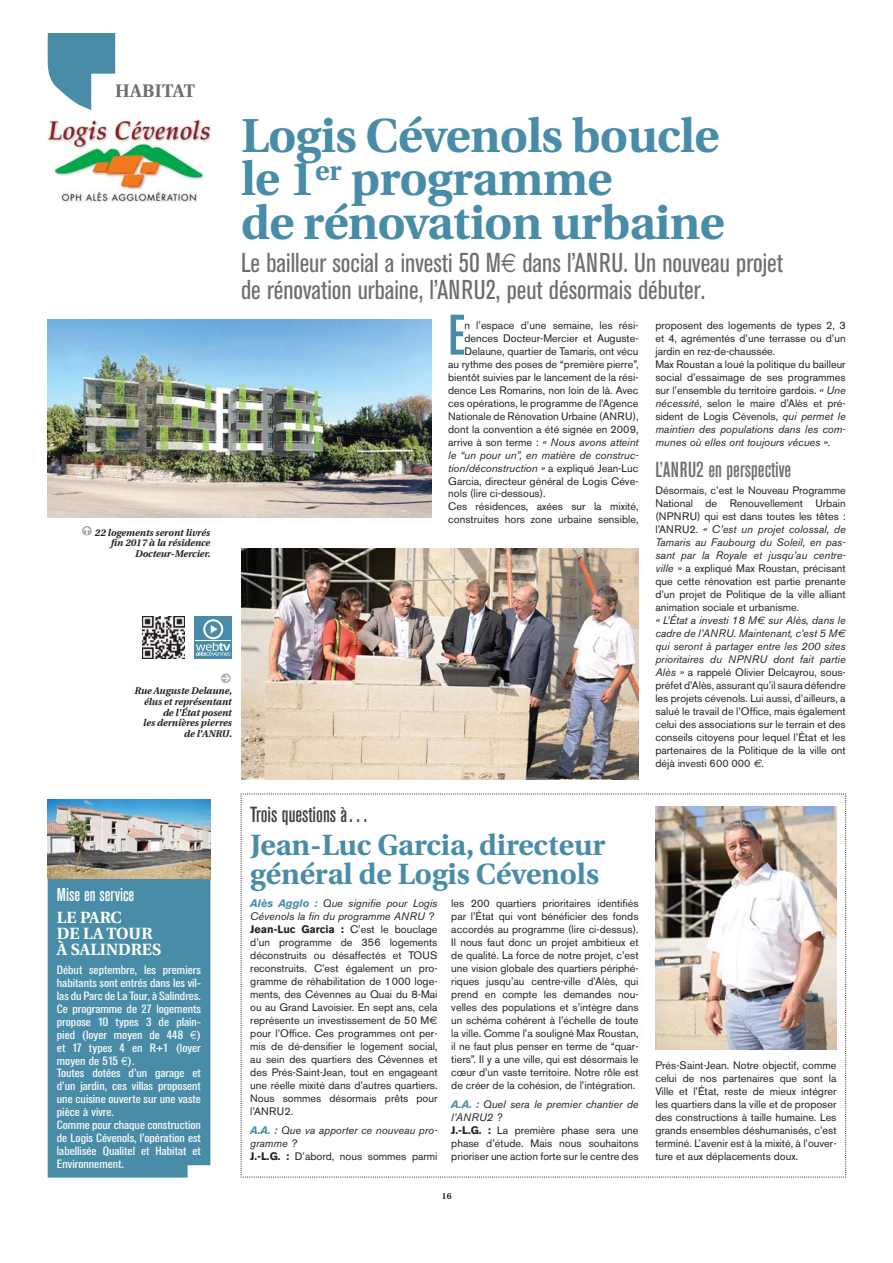
<style>
.page{position:relative;width:893px;height:1263px;background:#fff}
.page>*{position:absolute;margin:0;border:0;box-sizing:border-box;transform-origin:0 0}
.t1{font:500 condensed 56.55px "Akzidenz Grotesk BE";color:#488ca7}
.t2{font:700 47.55px/43.3px "Utopia";letter-spacing:-.01em;color:#488ca7}
.t3{font:700 29.25px/29.2px "Utopia";color:#488ca7}
.t4{font:condensed 27px/27px "Akzidenz Grotesk BE";color:#6d6e70}
.t5{font:500 condensed 21.6px "Akzidenz Grotesk BE";color:#6d6e70}
.t6{font:500 condensed 21.6px "Akzidenz Grotesk BE";color:#404041}
.t7{font:500 condensed 18.45px "Akzidenz Grotesk BE";color:#fff}
.t8{font:700 18.15px "Utopia";letter-spacing:.015em;color:#6d6e70}
.t9{font:700 16.2px/16.2px "Utopia";color:#fff}
.t10{font:condensed 11.85px/13px "Akzidenz Grotesk BE";color:#fff;scale:1.21 1}
.t11{font:10.8px/13px "Akzidenz Grotesk BE";color:#231f20}
.t12{font:italic 10.8px/13px "Akzidenz Grotesk BE";color:#231f20}
.t13{font:italic 700 9.75px/10.8px "Utopia";color:#231f20;text-align:right}
.t14{font:700 8.7px "Utopia";color:#231f20}
.s1{font-family:"Euro Sans";font-stretch:normal}
.s2{font-style:italic}
.s3{font-family:"Euro Sans";font-style:italic}
.s4{font-style:normal}
.s5{font-weight:700;font-style:italic;color:#488ca7}
.s6{font-weight:700}
.s7{font-family:"Euro Sans"}
.s8{font-weight:700;color:#488ca7}
.s9{font-weight:700;font-style:normal}
</style>
<div class="page">
<svg style="left:240px;top:794px;width:606px;height:384px"></svg>
<svg style="left:48px;top:33px;width:67px;height:77px"></svg>
<img style="left:48px;top:319px;width:383px;height:199px">
<img style="left:241px;top:549px;width:397px;height:231px">
<img style="left:655px;top:806px;width:181px;height:243px">
<svg style="left:82px;top:526px;width:10px;height:10px"></svg>
<svg style="left:221px;top:673px;width:10px;height:10px"></svg>
<img style="left:48px;top:119px;width:162px;height:84px">
<div style="left:48px;top:878px;width:162px;height:300px;background:#488ca7"></div>
<img style="left:48px;top:800px;width:162px;height:78px">
<div style="left:195px;top:616px;width:37px;height:43px;background:#488ca7"></div>
<hr style="left:195px;top:641px;width:36px;height:1px;background:#fff">
<svg style="left:196px;top:619px;width:34px;height:37px"></svg>
<img style="left:142px;top:616px;width:42px;height:43px">
<h3 class="t8" style="left:115px;top:83px;width:81px">HABITAT</h3>
<p class="t13" style="left:95px;top:528px;width:117px">22 logements seront livrés fin 2017 à la résidence<br>Docteur-Mercier.</p>
<p class="t13" style="left:135px;top:686px;width:99px">Rue Auguste Delaune, élus et représentant de l’État posent<br>les dernières pierres de l’ANRU.</p>
<h2 class="t2" style="left:241px;top:118px;width:485px">Logis Cévenols boucle le 1<sup>er</sup> programme<br>de rénovation urbaine</h2>
<h3 class="t4" style="left:241px;top:251px;width:543px">Le bailleur social a investi 50 M<span class="s1">€</span> dans l’ANRU. Un nouveau projet de rénovation urbaine, l’ANRU2, peut désormais débuter.</h3>
<h1 class="t1" style="left:448px;top:315px;width:18px">E</h1>
<p class="t11" style="left:464px;top:320px;width:176px">n l’espace d’une semaine, les rési-</p>
<p class="t11" style="left:655px;top:320px;width:192px">proposent des logements de types 2, 3 et 4, agrémentés d’une terrasse ou d’un jardin en rez-de-chaussée.<br>Max Roustan a loué la politique du bailleur social d’essaimage de ses programmes sur l’ensemble du territoire gardois. <span class="s2">« Une nécessité</span>, selon le maire d’Alès et pré&shy;sident de Logis Cévenols, <span class="s2">qui permet le maintien des populations dans les com&shy;munes où elles ont toujours vécues »</span>.</p>
<h3 class="t5" style="left:655px;top:461px;width:137px">L’ANRU2 en perspective</h3>
<p class="t11" style="left:655px;top:485px;width:192px">Désormais, c’est le Nouveau Programme National de Renouvellement Urbain (NPNRU) qui est dans toutes les têtes : l’ANRU2. <span class="s2">« C’est un projet colossal, de Tamaris au Faubourg du Soleil, en pas&shy;sant par la Royale et jusqu’au centre&shy;ville »</span> a expliqué Max Roustan, précisant que cette rénovation est partie prenante d’un projet de Politique de la ville alliant animation sociale et urbanisme.<br><span class="s2">« L’État a investi 18 M</span><span class="s3">€</span> <span class="s2">sur Alès, dans le cadre de l’ANRU. Maintenant, c’est 5 M</span><span class="s3">€ </span><span class="s2">qui seront à partager entre les 200 sites prioritaires du NPNRU dont fait partie Alès »</span> a rappelé Olivier Delcayrou, sous&shy;préfet d’Alès, assurant qu’il saura défendre les projets cévenols. Lui aussi, d’ailleurs, a salué le travail de l’Office, mais également celui des associations sur le terrain et des conseils citoyens pour lequel l’État et les partenaires de la Politique de la ville ont déjà investi 600 000 <span class="s3">€</span>.</p>
<p class="t11" style="left:464px;top:333px;width:176px">dences Docteur-Mercier et Auguste-</p>
<p class="t11" style="left:464px;top:346px;width:176px">Delaune, quartier de Tamaris, ont vécu</p>
<p class="t11" style="left:448px;top:358px;width:192px">au rythme des poses de “première pierre”,</p>
<p class="t11" style="left:448px;top:371px;width:192px">bientôt suivies par le lancement de la rési-</p>
<p class="t11" style="left:448px;top:384px;width:192px">dence Les Romarins, non loin de là. Avec</p>
<p class="t11" style="left:448px;top:397px;width:192px">ces opérations, le programme de l’Agence</p>
<p class="t11" style="left:448px;top:410px;width:192px">Nationale de Rénovation Urbaine (ANRU),</p>
<p class="t11" style="left:448px;top:423px;width:192px">dont la convention a été signée en 2009,</p>
<p class="t12" style="left:448px;top:436px;width:192px"><span class="s4">arrive à son terme :</span> « Nous avons atteint</p>
<p class="t12" style="left:448px;top:449px;width:192px">le “un pour un”, en matière de construc-</p>
<p class="t12" style="left:448px;top:462px;width:192px">tion/déconstruction » <span class="s4">a expliqué Jean-Luc</span></p>
<p class="t11" style="left:448px;top:475px;width:192px">Garcia, directeur général de Logis Céve-</p>
<p class="t11" style="left:448px;top:488px;width:99px">nols (lire ci-dessous).</p>
<p class="t11" style="left:448px;top:501px;width:192px">Ces résidences, axées sur la mixité,</p>
<p class="t11" style="left:448px;top:514px;width:192px">construites hors zone urbaine sensible,</p>
<h3 class="t7" style="left:57px;top:888px;width:79px">Mise en service</h3>
<h3 class="t9" style="left:57px;top:910px;width:106px">LE PARC<br>DE LA TOUR<br>À SALINDRES</h3>
<p class="t10" style="left:57px;top:964px;width:120px">Début septembre, les premiers habitants sont entrés dans les vil&shy;las du Parc de La Tour, à Salindres.<br>Ce programme de 27 logements propose 10 types 3 de plain&shy;pied (loyer moyen de 448 <span class="s1">€</span>) et 17 types 4 en R+1 (loyer moyen de 515 <span class="s1">€</span>).<br>Toutes dotées d’un garage et d’un jardin, ces villas proposent une cuisine ouverte sur une vaste pièce à vivre.<br>Comme pour chaque construction de Logis Cévenols, l’opération est labellisée Qualitel et Habitat et<br>Environnement.</p>
<h3 class="t6" style="left:250px;top:807px;width:120px">Trois questions à…</h3>
<h3 class="t3" style="left:250px;top:833px;width:356px">Jean-Luc Garcia, directeur général de Logis Cévenols</h3>
<p class="t11" style="left:250px;top:898px;width:189px"><span class="s5">Alès Agglo :</span> <span class="s2">Que signifie pour Logis Cévenols la fin du programme ANRU ?<br></span><span class="s6">Jean-Luc Garcia :</span> C’est le bouclage d’un programme de 356 logements déconstruits ou désaffectés et TOUS reconstruits. C’est également un pro&shy;gramme de réhabilitation de 1000 loge&shy;ments, des Cévennes au Quai du 8-Mai ou au Grand Lavoisier. En sept ans, cela représente un investissement de 50 M<span class="s7">€ </span>pour l’Office. Ces programmes ont per&shy;mis de dé-densifier le logement social, au sein des quartiers des Cévennes et des Prés-Saint-Jean, tout en engageant une réelle mixité dans d’autres quartiers.<br>Nous sommes désormais prêts pour l’ANRU2.</p>
<p class="t12" style="left:250px;top:1125px;width:189px"><span class="s8">A.A. :</span> Que va apporter ce nouveau pro&shy;gramme ?<br><span class="s9">J.-L.G. :</span> <span class="s4">D’abord, nous sommes parmi</span></p>
<p class="t11" style="left:451px;top:898px;width:189px;text-align:justify">les 200 quartiers prioritaires identifiés par l’État qui vont bénéficier des fonds accordés au programme (lire ci-dessus).<br>Il nous faut donc un projet ambitieux et de qualité. La force de notre projet, c’est une vision globale des quartiers périphé&shy;riques jusqu’au centre-ville d’Alès, qui prend en compte les demandes nou&shy;velles des populations et s’intègre dans un schéma cohérent à l’échelle de toute la ville. Comme l’a souligné Max Roustan, il ne faut plus penser en terme de “quar&shy;tiers”. Il y a une ville, qui est désormais le cœur d’un vaste territoire. Notre rôle est de créer de la cohésion, de l’intégration.</p>
<p class="t11" style="left:451px;top:1099px;width:189px"><span class="s5">A.A. :</span> <span class="s2">Quel sera le premier chantier de l’ANRU2 ?<br></span><span class="s6">J.-L.G. :</span> La première phase sera une phase d’étude. Mais nous souhaitons prioriser une action forte sur le centre des</p>
<p class="t14" style="left:442px;top:1193px;width:11px">16</p>
<p class="t11" style="left:655px;top:1060px;width:182px;text-align:justify">Prés-Saint-Jean. Notre objectif, comme celui de nos partenaires que sont la Ville et l’État, reste de mieux intégrer les quartiers dans la ville et de proposer des constructions à taille humaine. Les grands ensembles déshumanisés, c’est terminé. L’avenir est à la mixité, à l’ouver&shy;ture et aux déplacements doux.</p>
</div>
